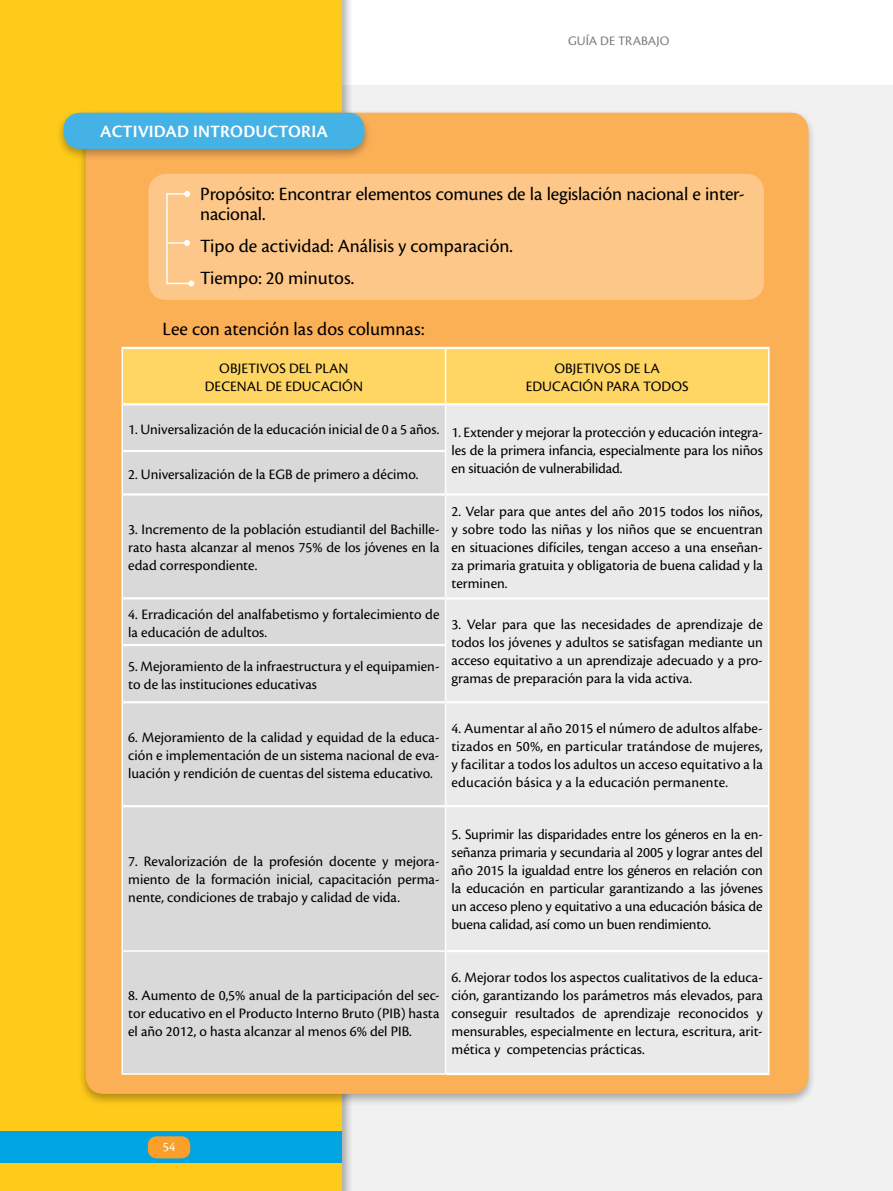
<style>
.page{position:relative;width:893px;height:1191px;background:#fff}
.page>*{position:absolute;margin:0;border:0;box-sizing:border-box;transform-origin:0 0}
.t1{font:19.5px/19.5px "Cronos Pro";letter-spacing:-.005em;color:#000}
.t2{font:600 18px "Cronos Pro";letter-spacing:.01em;color:#fff}
.t3{font:15px/18px "Cronos Pro";color:#000;text-align:justify}
.t4{font:13.5px "Cronos Pro";color:#797c7d}
.t5{font:13.5px "Cronos Pro";color:#fff}
</style>
<div class="page">
<div style="left:318px;top:85px;width:575px;height:1106px;background:#f1f1f2"></div>
<div style="left:0;top:0;width:342px;height:1191px;background:#ffcb1b"></div>
<div style="left:0;top:1131px;width:342px;height:31px;background:#00a4e0"></div>
<div style="left:148px;top:1136px;width:42px;height:22px;background:#f99f2a;border-radius:9px"></div>
<div style="left:77px;top:109px;width:740px;height:997px;background:#000;opacity:.3"></div>
<div style="left:86px;top:113px;width:723px;height:981px;background:#fbb056;border-radius:18px"></div>
<div style="left:149px;top:174px;width:615px;height:126px;background:#fcc788;border-radius:18px"></div>
<div style="left:55px;top:109px;width:318px;height:53px;background:#000;opacity:.3"></div>
<div style="left:64px;top:113px;width:301px;height:36px;background:#44b2e5;border-radius:17px"></div>
<svg style="left:166px;top:191px;width:28px;height:95px"></svg>
<div style="left:123px;top:349px;width:645px;height:54px;background:#ffd664"></div>
<div style="left:123px;top:405px;width:322px;height:668px;background:#dad9d9"></div>
<div style="left:446px;top:405px;width:322px;height:668px;background:#ebeaea"></div>
<hr style="left:122px;top:349px;width:1px;height:55px;background:#fff">
<hr style="left:122px;top:347px;width:324px;height:2px;background:#fff">
<hr style="left:446px;top:347px;width:324px;height:2px;background:#fff">
<hr style="left:445px;top:349px;width:1px;height:54px;background:#fff">
<hr style="left:768px;top:349px;width:2px;height:55px;background:#fff">
<hr style="left:122px;top:404px;width:1px;height:47px;background:#fff">
<hr style="left:122px;top:451px;width:1px;height:43px;background:#fff">
<hr style="left:122px;top:494px;width:1px;height:104px;background:#fff">
<hr style="left:122px;top:598px;width:1px;height:47px;background:#fff">
<hr style="left:122px;top:645px;width:1px;height:57px;background:#fff">
<hr style="left:122px;top:702px;width:1px;height:104px;background:#fff">
<hr style="left:123px;top:403px;width:323px;height:2px;background:#fff">
<hr style="left:123px;top:450px;width:322px;height:2px;background:#fff">
<hr style="left:123px;top:493px;width:323px;height:2px;background:#fff">
<hr style="left:123px;top:597px;width:323px;height:2px;background:#fff">
<hr style="left:123px;top:644px;width:322px;height:2px;background:#fff">
<hr style="left:123px;top:701px;width:323px;height:2px;background:#fff">
<hr style="left:122px;top:806px;width:1px;height:144px;background:#fff">
<hr style="left:122px;top:951px;width:1px;height:122px;background:#fff">
<hr style="left:123px;top:805px;width:323px;height:2px;background:#fff">
<hr style="left:122px;top:950px;width:324px;height:1px;background:#fff">
<hr style="left:122px;top:1073px;width:324px;height:1px;background:#fff">
<hr style="left:445px;top:405px;width:1px;height:46px;background:#fff">
<hr style="left:445px;top:451px;width:1px;height:42px;background:#fff">
<hr style="left:445px;top:495px;width:1px;height:102px;background:#fff">
<hr style="left:445px;top:599px;width:1px;height:46px;background:#fff">
<hr style="left:445px;top:645px;width:1px;height:56px;background:#fff">
<hr style="left:445px;top:703px;width:1px;height:102px;background:#fff">
<hr style="left:445px;top:807px;width:1px;height:143px;background:#fff">
<hr style="left:445px;top:951px;width:1px;height:122px;background:#fff">
<hr style="left:446px;top:403px;width:322px;height:2px;background:#fff">
<hr style="left:768px;top:404px;width:2px;height:47px;background:#fff">
<hr style="left:768px;top:451px;width:2px;height:43px;background:#fff">
<hr style="left:768px;top:494px;width:2px;height:104px;background:#fff">
<hr style="left:768px;top:598px;width:2px;height:47px;background:#fff">
<hr style="left:768px;top:645px;width:2px;height:57px;background:#fff">
<hr style="left:768px;top:702px;width:2px;height:104px;background:#fff">
<hr style="left:768px;top:806px;width:2px;height:145px;background:#fff">
<hr style="left:768px;top:951px;width:2px;height:122px;background:#fff">
<hr style="left:446px;top:493px;width:322px;height:2px;background:#fff">
<hr style="left:446px;top:597px;width:322px;height:2px;background:#fff">
<hr style="left:446px;top:701px;width:322px;height:2px;background:#fff">
<hr style="left:446px;top:805px;width:322px;height:2px;background:#fff">
<hr style="left:446px;top:950px;width:322px;height:2px;background:#fff">
<hr style="left:446px;top:1073px;width:324px;height:2px;background:#fff">
<p class="t2" style="left:100px;top:121px;width:229px">ACTIVIDAD INTRODUCTORIA</p>
<p class="t4" style="left:568px;top:33px;width:103px">GUÍA DE TRABAJO</p>
<h1 class="t1" style="left:200px;top:184px;width:546px">Propósito: Encontrar elementos comunes de la legislación nacional e inter&shy;nacional.</h1>
<h1 class="t1" style="left:200px;top:230px;width:314px;line-height:32.2px">Tipo de actividad: Análisis y comparación.<br>Tiempo: 20 minutos.</h1>
<h1 class="t1" style="left:163px;top:319px;width:263px">Lee con atención las dos columnas:</h1>
<p class="t3" style="left:205px;top:359px;width:160px;text-align:center">OBJETIVOS DEL PLAN<br>DECENAL DE EDUCACIÓN</p>
<p class="t3" style="left:526px;top:359px;width:164px;text-align:center">OBJETIVOS DE LA<br>EDUCACIÓN PARA TODOS</p>
<p class="t3" style="left:128px;top:421px;width:636px;line-height:19.8px;text-align:right">1. Universalización de la educación inicial de 0 a 5 años. 1. Extender y mejorar la protección y educación integra&shy;les de la primera infancia, especialmente para los niños</p>
<p class="t3" style="left:452px;top:459px;width:172px">en situación de vulnerabilidad.</p>
<p class="t3" style="left:128px;top:465px;width:292px">2. Universalización de la EGB de primero a décimo.</p>
<p class="t3" style="left:128px;top:520px;width:313px">3. Incremento de la población estudiantil del Bachille&shy;rato hasta alcanzar al menos 75% de los jóvenes en la edad correspondiente.</p>
<p class="t3" style="left:452px;top:502px;width:313px">2. Velar para que antes del año 2015 todos los niños, y sobre todo las niñas y los niños que se encuentran en situaciones difíciles, tengan acceso a una enseñan&shy;za primaria gratuita y obligatoria de buena calidad y la terminen.</p>
<p class="t3" style="left:128px;top:605px;width:313px">4. Erradicación del analfabetismo y fortalecimiento de la educación de adultos.</p>
<p class="t3" style="left:452px;top:615px;width:313px">3. Velar para que las necesidades de aprendizaje de todos los jóvenes y adultos se satisfagan mediante un acceso equitativo a un aprendizaje adecuado y a pro&shy;gramas de preparación para la vida activa.</p>
<p class="t3" style="left:128px;top:657px;width:313px">5. Mejoramiento de la infraestructura y el equipamien&shy;to de las instituciones educativas</p>
<p class="t3" style="left:128px;top:728px;width:313px">6. Mejoramiento de la calidad y equidad de la educa&shy;ción e implementación de un sistema nacional de eva&shy;luación y rendición de cuentas del sistema educativo.</p>
<p class="t3" style="left:452px;top:719px;width:313px">4. Aumentar al año 2015 el número de adultos alfabe&shy;tizados en 50%, en particular tratándose de mujeres, y facilitar a todos los adultos un acceso equitativo a la educación básica y a la educación permanente.</p>
<p class="t3" style="left:128px;top:853px;width:313px">7. Revalorización de la profesión docente y mejora&shy;miento de la formación inicial, capacitación perma&shy;nente, condiciones de trabajo y calidad de vida.</p>
<p class="t3" style="left:452px;top:826px;width:313px">5. Suprimir las disparidades entre los géneros en la en&shy;señanza primaria y secundaria al 2005 y lograr antes del año 2015 la igualdad entre los géneros en relación con la educación en particular garantizando a las jóvenes un acceso pleno y equitativo a una educación básica de buena calidad, así como un buen rendimiento.</p>
<p class="t3" style="left:128px;top:986px;width:313px">8. Aumento de 0,5% anual de la participación del sec&shy;tor educativo en el Producto Interno Bruto (PIB) hasta el año 2012, o hasta alcanzar al menos 6% del PIB.</p>
<p class="t3" style="left:452px;top:968px;width:313px">6. Mejorar todos los aspectos cualitativos de la educa&shy;ción, garantizando los parámetros más elevados, para conseguir resultados de aprendizaje reconocidos y mensurables, especialmente en lectura, escritura, arit&shy;mética y competencias prácticas.</p>
<p class="t5" style="left:163px;top:1139px;width:14px">54</p>
</div>
